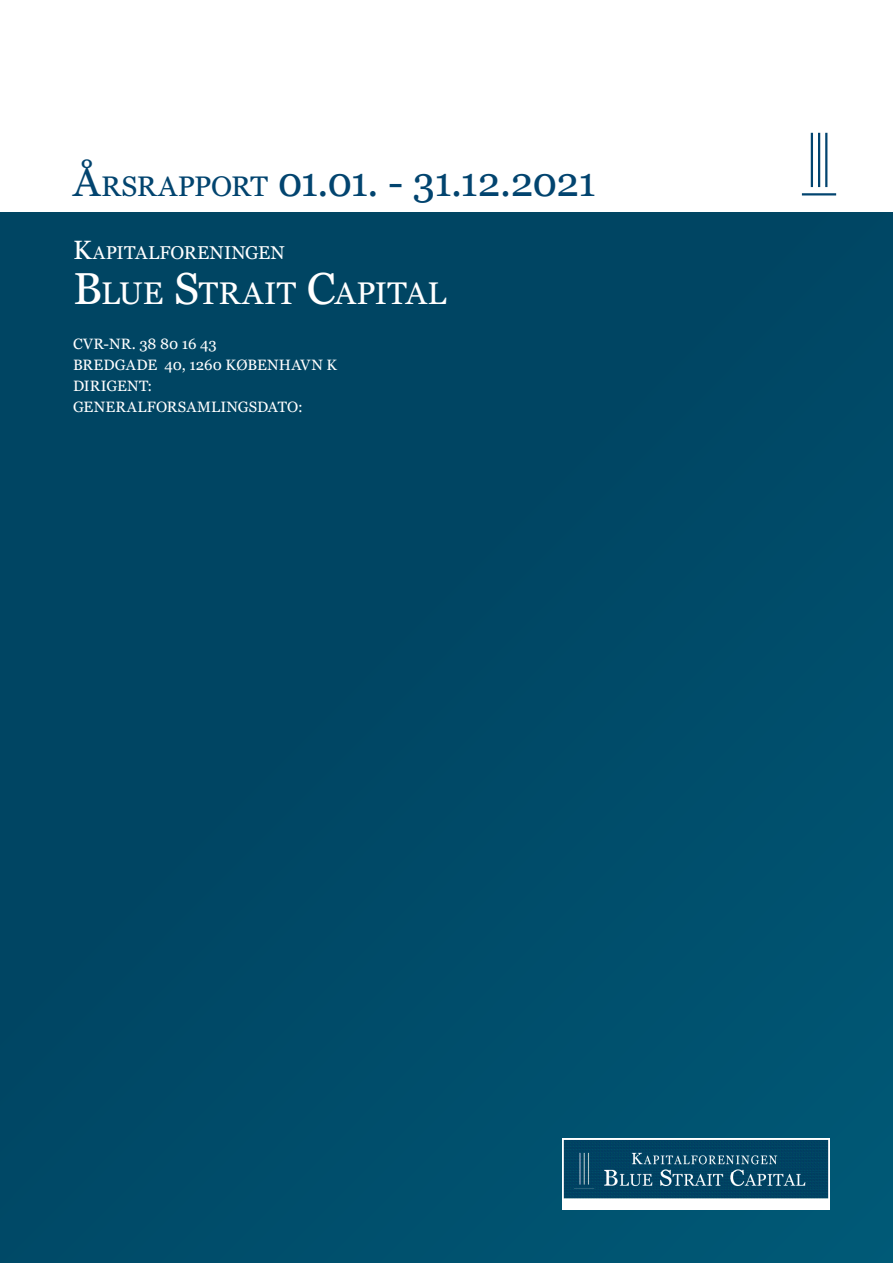
<style>
.page{position:relative;width:893px;height:1263px;background:#fff}
.page>*{position:absolute;margin:0;border:0;box-sizing:border-box;transform-origin:0 0}
.headline_2{font:40.5px "Georgia";letter-spacing:-.025em;color:#02446f}
.headline_2-2{font:31.35px "Georgia";letter-spacing:.01em;color:#fff}
.headline_2-3{font:18.6px "Georgia";letter-spacing:.01em;color:#fff}
.headline_2-4{font:15px "Georgia";letter-spacing:.005em;color:#fff}
.s1{font-size:28.35px}
.s2{font-size:26.55px}
.s3{font-size:44.85px}
</style>
<div class="page">
<div style="left:0;top:213px;width:893px;height:1050px;background:#004866"></div>
<img style="left:562px;top:1138px;width:268px;height:72px">
<hr style="left:811px;top:133px;width:2px;height:54px;background:#02446f">
<hr style="left:818px;top:133px;width:2px;height:54px;background:#02446f">
<hr style="left:825px;top:133px;width:2px;height:54px;background:#02446f">
<hr style="left:802px;top:193px;width:34px;height:2px;background:#02446f">
<p class="headline_2" style="left:73px;top:153px;width:524px">Å<span class="s1">RSRAPPORT</span> 01.01. - 31.12.2021</p>
<p class="headline_2-3" style="left:73px;top:239px;width:213px"><span class="s2">K</span>APITALFORENINGEN</p>
<p class="headline_2-2" style="left:73px;top:271px;width:375px"><span class="s3">B</span>LUE <span class="s3">S</span>TRAIT <span class="s3">C</span>APITAL</p>
<p class="headline_2-4" style="left:73px;top:333px;width:145px">CVR-NR. 38 80 16 43</p>
<p class="headline_2-4" style="left:73px;top:354px;width:265px">BREDGADE 40, 1260 KØBENHAVN K</p>
<p class="headline_2-4" style="left:73px;top:375px;width:81px">DIRIGENT:</p>
<p class="headline_2-4" style="left:73px;top:396px;width:231px">GENERALFORSAMLINGSDATO:</p>
</div>
